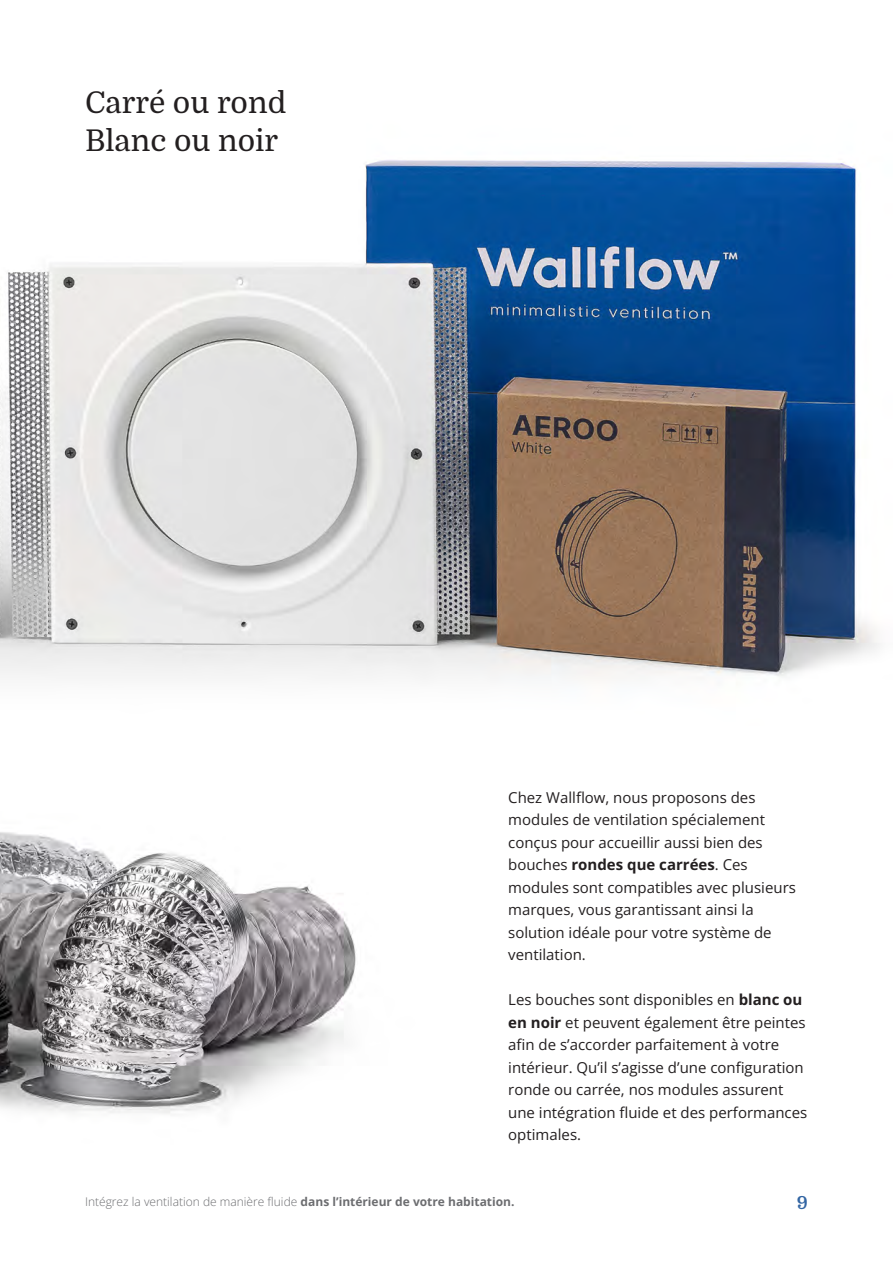
<style>
.page{position:relative;width:893px;height:1263px;background:#fff}
.page>*{position:absolute;margin:0;border:0;box-sizing:border-box;transform-origin:0 0}
.t1{font:30px/37.5px "Domine";color:#231f20}
.t2{font:700 18px "Domine";color:#3265a3}
.t3{font:15px/22.5px "Open Sans";color:#231f20}
.t4{font:300 12px "Open Sans";color:#6c6d70}
.s1{font-weight:700}
</style>
<div class="page">
<img style="left:0;top:832px;width:356px;height:282px">
<img style="left:1px;top:160px;width:879px;height:519px">
<img style="left:0;top:92px;width:1px;height:633px">
<h1 class="t1" style="left:85px;top:85px;width:203px">Carré ou rond<br>Blanc ou noir</h1>
<p class="t3" style="left:508px;top:786px;width:289px">Chez Wallflow, nous proposons des modules de ventilation spécialement conçus pour accueillir aussi bien des bouches <span class="s1">rondes que carrées</span>. Ces modules sont compatibles avec plusieurs marques, vous garantissant ainsi la solution idéale pour votre système de ventilation.</p>
<p class="t3" style="left:508px;top:988px;width:301px">Les bouches sont disponibles en <span class="s1">blanc ou en noir</span> et peuvent également être peintes afin de s’accorder parfaitement à votre intérieur. Qu’il s’agisse d’une configuration ronde ou carrée, nos modules assurent une intégration fluide et des performances optimales.</p>
<p class="t4" style="left:85px;top:1193px;width:431px">Intégrez la ventilation de manière fluide <span class="s1">dans l’intérieur de votre habitation.</span></p>
<p class="t2" style="left:797px;top:1193px;width:12px">9</p>
</div>
